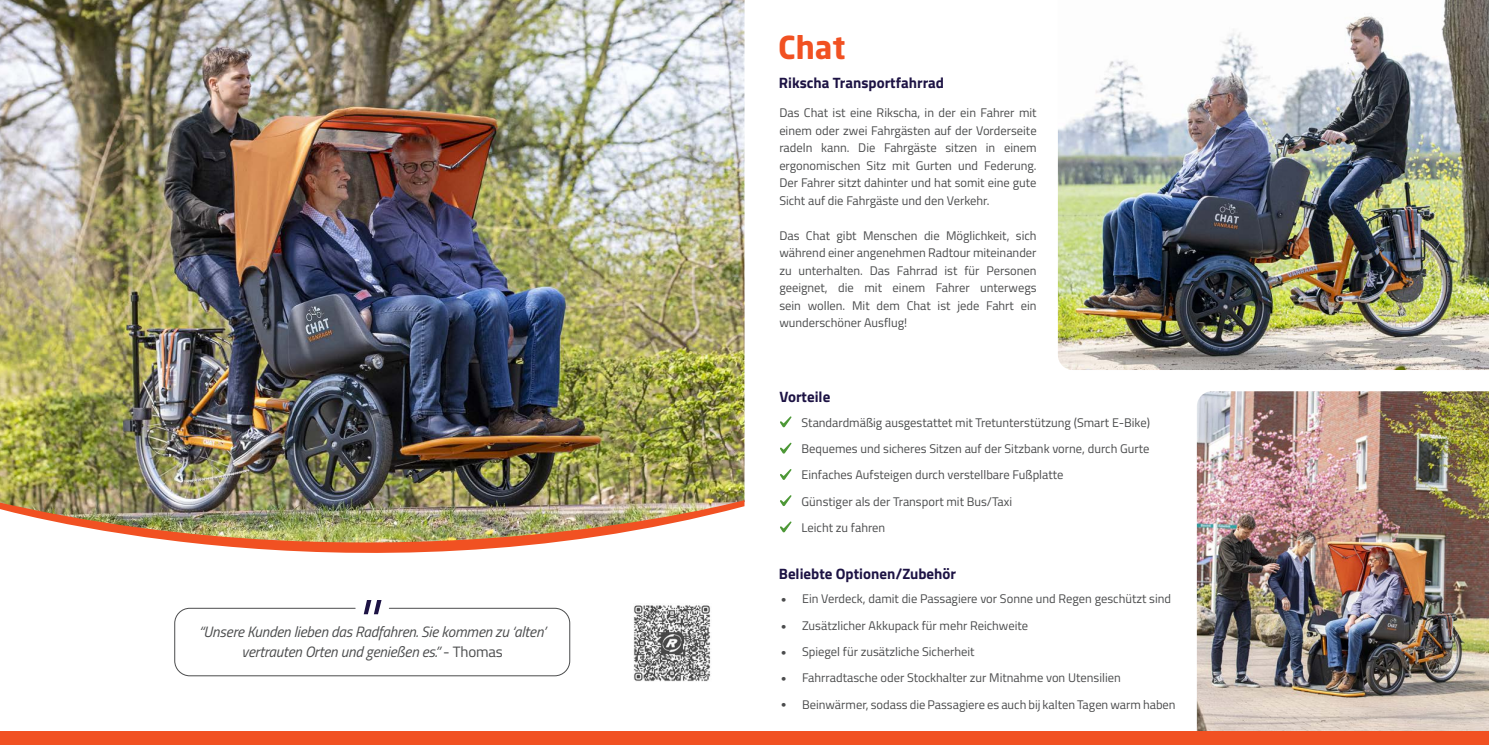
<style>
.page{position:relative;width:1489px;height:745px;background:#fff}
.page>*{position:absolute;margin:0;border:0;box-sizing:border-box;transform-origin:0 0}
.t1{font:italic 62.5px "Titillium Web";color:#1d1344}
.Titel{font:700 31.25px "Neo Sans VR";color:#f15122}
.t2{font:italic 15px/20px "Titillium Web";letter-spacing:-.01em;color:#4b4c4d;text-align:center}
.Tussenkopje{font:700 15px "Titillium Web";color:#1d1344}
.Voordelen_en_opties{font:12.5px "Titillium Web";color:#4b4c4d}
.Gewone_tekst{font:12.5px/17.5px "Titillium Web";color:#4b4c4d;text-align:justify}
.s1{font-style:normal}
</style>
<div class="page">
<img style="left:1196px;top:391px;width:292px;height:339px">
<div style="left:0;top:730px;width:1488px;height:14px;background:#f15122"></div>
<img style="left:1057px;top:0;width:431px;height:370px">
<img style="left:0;top:0;width:744px;height:500px">
<img style="left:0;top:500px;width:744px;height:52px">
<div style="left:174px;top:607px;width:396px;height:68px;border:1px solid #4b4c4d;border-radius:15px"></div>
<svg style="left:780px;top:416px;width:11px;height:11px"></svg>
<svg style="left:780px;top:442px;width:11px;height:11px"></svg>
<svg style="left:780px;top:469px;width:11px;height:10px"></svg>
<svg style="left:780px;top:495px;width:11px;height:11px"></svg>
<svg style="left:780px;top:521px;width:11px;height:11px"></svg>
<img style="left:634px;top:605px;width:77px;height:75px">
<p class="t1" style="left:354px;top:575px;width:22px">''</p>
<p class="t2" style="left:199px;top:620px;width:348px">“Unsere Kunden lieben das Radfahren. Sie kommen zu ‘alten’ vertrauten Orten und genießen es.” <span class="s1">- Thomas</span></p>
<p class="Titel" style="left:778px;top:35px;width:69px">Chat</p>
<p class="Tussenkopje" style="left:778px;top:71px;width:167px">Rikscha Transportfahrrad</p>
<p class="Gewone_tekst" style="left:779px;top:103px;width:259px">Das Chat ist eine Rikscha, in der ein Fahrer mit einem oder zwei Fahrgästen auf der Vorderseite radeln kann. Die Fahrgäste sitzen in einem ergonomischen Sitz mit Gurten und Federung.<br>Der Fahrer sitzt dahinter und hat somit eine gute Sicht auf die Fahrgäste und den Verkehr.</p>
<p class="Gewone_tekst" style="left:779px;top:226px;width:259px">Das Chat gibt Menschen die Möglichkeit, sich während einer angenehmen Radtour miteinander zu unterhalten. Das Fahrrad ist für Personen geeignet, die mit einem Fahrer unterwegs sein wollen. Mit dem Chat ist jede Fahrt ein wunderschöner Ausflug!</p>
<p class="Tussenkopje" style="left:779px;top:385px;width:52px">Vorteile</p>
<p class="Voordelen_en_opties" style="left:801px;top:413px;width:350px">Standardmäßig ausgestattet mit Tretunterstützung (Smart E-Bike)</p>
<p class="Voordelen_en_opties" style="left:801px;top:439px;width:349px">Bequemes und sicheres Sitzen auf der Sitzbank vorne, durch Gurte</p>
<p class="Voordelen_en_opties" style="left:801px;top:465px;width:263px">Einfaches Aufsteigen durch verstellbare Fußplatte</p>
<p class="Voordelen_en_opties" style="left:801px;top:492px;width:212px">Günstiger als der Transport mit Bus/Taxi</p>
<p class="Voordelen_en_opties" style="left:801px;top:518px;width:85px">Leicht zu fahren</p>
<p class="Tussenkopje" style="left:778px;top:561px;width:179px">Beliebte Optionen/Zubehör</p>
<p class="Voordelen_en_opties" style="left:802px;top:589px;width:370px">Ein Verdeck, damit die Passagiere vor Sonne und Regen geschützt sind</p>
<p class="Voordelen_en_opties" style="left:802px;top:615px;width:227px">Zusätzlicher Akkupack für mehr Reichweite</p>
<p class="Voordelen_en_opties" style="left:802px;top:642px;width:174px">Spiegel für zusätzliche Sicherheit</p>
<p class="Voordelen_en_opties" style="left:802px;top:668px;width:320px">Fahrradtasche oder Stockhalter zur Mitnahme von Utensilien</p>
<p class="Voordelen_en_opties" style="left:802px;top:694px;width:375px">Beinwärmer, sodass die Passagiere es auch bij kalten Tagen warm haben</p>
</div>
